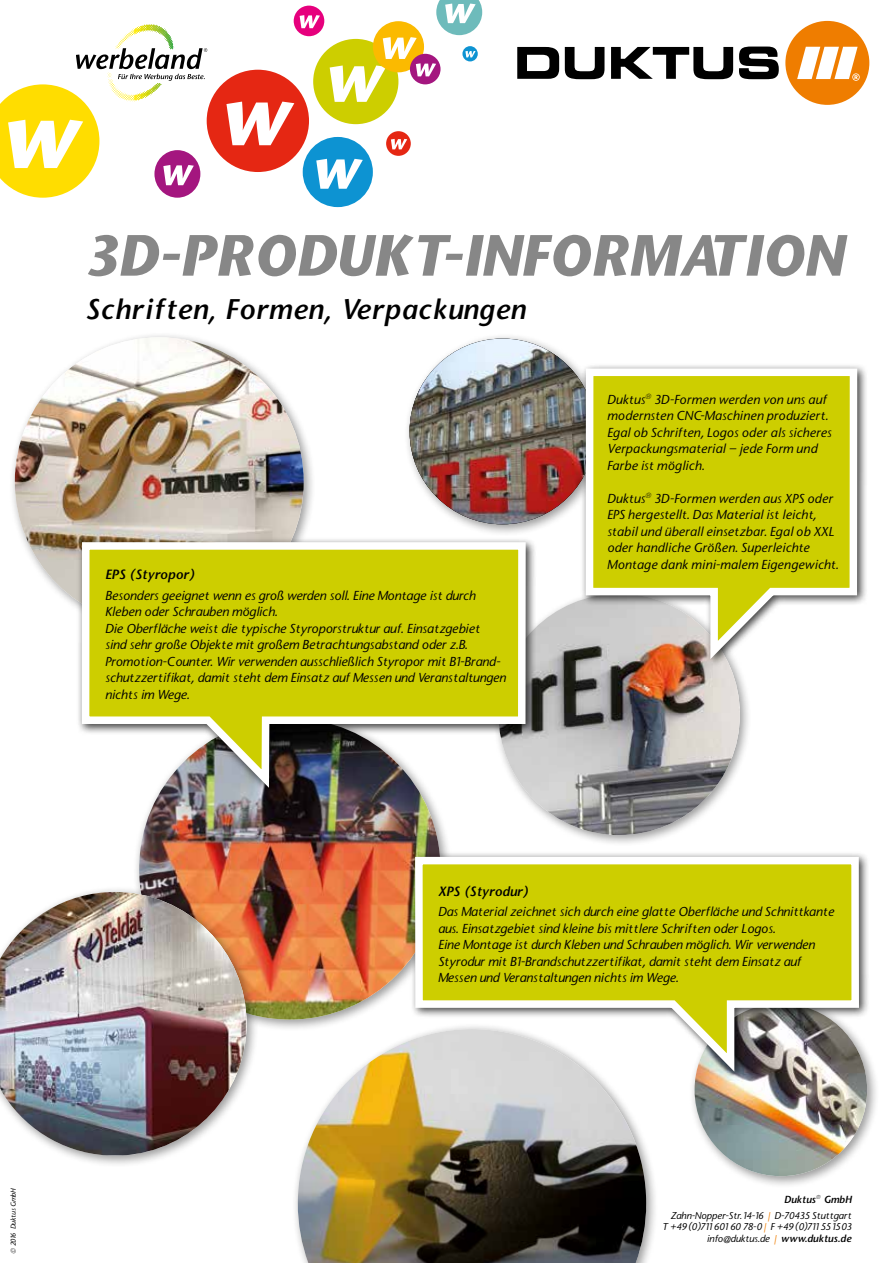
<style>
.page{position:relative;width:893px;height:1263px;background:#fff}
.page>*{position:absolute;margin:0;border:0;box-sizing:border-box;transform-origin:0 0}
.t1{font:italic 700 55.2px "Stone Sans";color:#878787}
.t2{font:italic 600 27px "Stone Sans";letter-spacing:.015em;color:#000}
.t3{font:italic 500 12.75px/16.5px "Stone Sans";color:#000}
.t4{font:italic 500 12.75px/16.5px "Stone Sans";letter-spacing:.02em;color:#000}
.t5{font:italic 600 12.75px "Stone Sans";color:#000}
.t6{font:italic 500 9.75px/15.9px "Stone Sans";color:#000;text-align:right}
.t7{font:italic 500 7.05px "Stone Sans";color:#000}
.s1{font-weight:600}
.s2{color:#ef7d00}
</style>
<div class="page">
<div style="left:292px;top:1023px;width:366px;height:240px;background:#000;opacity:.4"></div>
<img style="left:298px;top:1032px;width:348px;height:231px">
<div style="left:689px;top:997px;width:190px;height:191px;background:#000;opacity:.4"></div>
<img style="left:694px;top:1081px;width:173px;height:95px">
<div style="left:133px;top:712px;width:320px;height:320px;background:#000;opacity:.4"></div>
<img style="left:139px;top:718px;width:301px;height:301px;border-radius:151px">
<div style="left:0;top:886px;width:259px;height:282px;background:#000;opacity:.4"></div>
<img style="left:0;top:892px;width:247px;height:263px">
<div style="left:410px;top:339px;width:185px;height:185px;background:#000;opacity:.6"></div>
<img style="left:410px;top:339px;width:185px;height:185px;border-radius:93px">
<div style="left:493px;top:588px;width:259px;height:259px;background:#000;opacity:.4"></div>
<img style="left:499px;top:594px;width:241px;height:241px;border-radius:121px">
<div style="left:9px;top:331px;width:307px;height:308px;background:#000;opacity:.4"></div>
<img style="left:15px;top:337px;width:289px;height:289px;border-radius:144px">
<img style="left:78px;top:5px;width:451px;height:792px">
<div style="left:580px;top:363px;width:288px;height:306px;background:#000;opacity:.75"></div>
<svg style="left:582px;top:365px;width:279px;height:303px"></svg>
<div style="left:410px;top:852px;width:460px;height:229px;background:#000;opacity:.75"></div>
<svg style="left:411px;top:853px;width:452px;height:228px"></svg>
<div style="left:785px;top:21px;width:84px;height:84px;background:#ef7d00;border-radius:50%"></div>
<svg style="left:517px;top:47px;width:262px;height:32px"></svg>
<svg style="left:797px;top:47px;width:63px;height:34px"></svg>
<div style="left:386px;top:131px;width:25px;height:25px;background:#e52713;border-radius:50%"></div>
<svg style="left:391px;top:139px;width:16px;height:10px"></svg>
<div style="left:294px;top:6px;width:30px;height:30px;background:#e6007d;border-radius:50%"></div>
<svg style="left:300px;top:15px;width:20px;height:13px"></svg>
<div style="left:303px;top:137px;width:70px;height:70px;background:#0d93d2;border-radius:50%"></div>
<svg style="left:316px;top:159px;width:47px;height:30px"></svg>
<div style="left:313px;top:39px;width:85px;height:85px;background:#cdce00;border-radius:50%"></div>
<div style="left:207px;top:70px;width:102px;height:102px;background:#e52713;border-radius:50%"></div>
<svg style="left:226px;top:102px;width:68px;height:43px"></svg>
<svg style="left:330px;top:0;width:152px;height:102px"></svg>
<svg style="left:0;top:24px;width:207px;height:174px"></svg>
<h1 class="t1" style="left:85px;top:222px;width:760px">3D-PRODUKT-INFORMATION</h1>
<h2 class="t2" style="left:85px;top:292px;width:442px">Schriften, Formen, Verpackungen</h2>
<p class="t5" style="left:105px;top:566px;width:91px">EPS (Styropor)</p>
<p class="t3" style="left:105px;top:587px;width:402px">Besonders geeignet wenn es groß werden soll. Eine Montage ist durch Kleben oder Schrauben möglich.<br>Die Oberfläche weist die typische Styroporstruktur auf. Einsatzgebiet<br>sind sehr große Objekte mit großem Betrachtungsabstand oder z.B.<br>Promotion-Counter. Wir verwenden ausschließlich Styropor mit B1-Brand&shy;schutzzertifikat, damit steht dem Einsatz auf Messen und Veranstaltungen nichts im Wege.</p>
<p class="t4" style="left:607px;top:391px;width:226px">Duktus<sup>®</sup> 3D-Formen werden von uns auf modernsten CNC-Maschinen produziert.<br>Egal ob Schriften, Logos oder als sicheres Verpackungsmaterial – jede Form und Farbe ist möglich.</p>
<p class="t4" style="left:607px;top:490px;width:233px">Duktus<sup>®</sup> 3D-Formen werden aus XPS oder EPS hergestellt. Das Material ist leicht, stabil und überall einsetzbar. Egal ob XXL oder handliche Größen. Superleichte Montage dank mini-malem Eigengewicht.</p>
<p class="t5" style="left:438px;top:883px;width:92px">XPS (Styrodur)</p>
<p class="t3" style="left:438px;top:904px;width:397px">Das Material zeichnet sich durch eine glatte Oberfläche und Schnittkante aus. Einsatzgebiet sind kleine bis mittlere Schriften oder Logos.<br>Eine Montage ist durch Kleben und Schrauben möglich. Wir verwenden Styrodur mit B1-Brandschutzzertifikat, damit steht dem Einsatz auf Messen und Veranstaltungen nichts im Wege.</p>
<p class="t7" style="left:9px;top:1254px;width:67px;rotate:-90deg">© 2016 Duktus GmbH</p>
<p class="t6" style="left:670px;top:1191px;width:183px"><span class="s1">Duktus</span><sup>®</sup> <span class="s1">GmbH<br></span>Zahn-Nopper-Str.14-16 <span class="s2">|</span> D-70435 Stuttgart</p>
<p class="t6" style="left:662px;top:1221px;width:191px;line-height:11.7px">T +49(0)711 601 60 78-0 <span class="s2">|</span> F +49(0)711 551503 info@duktus.de <span class="s2">|</span> <span class="s1">www.duktus.de</span></p>
</div>
